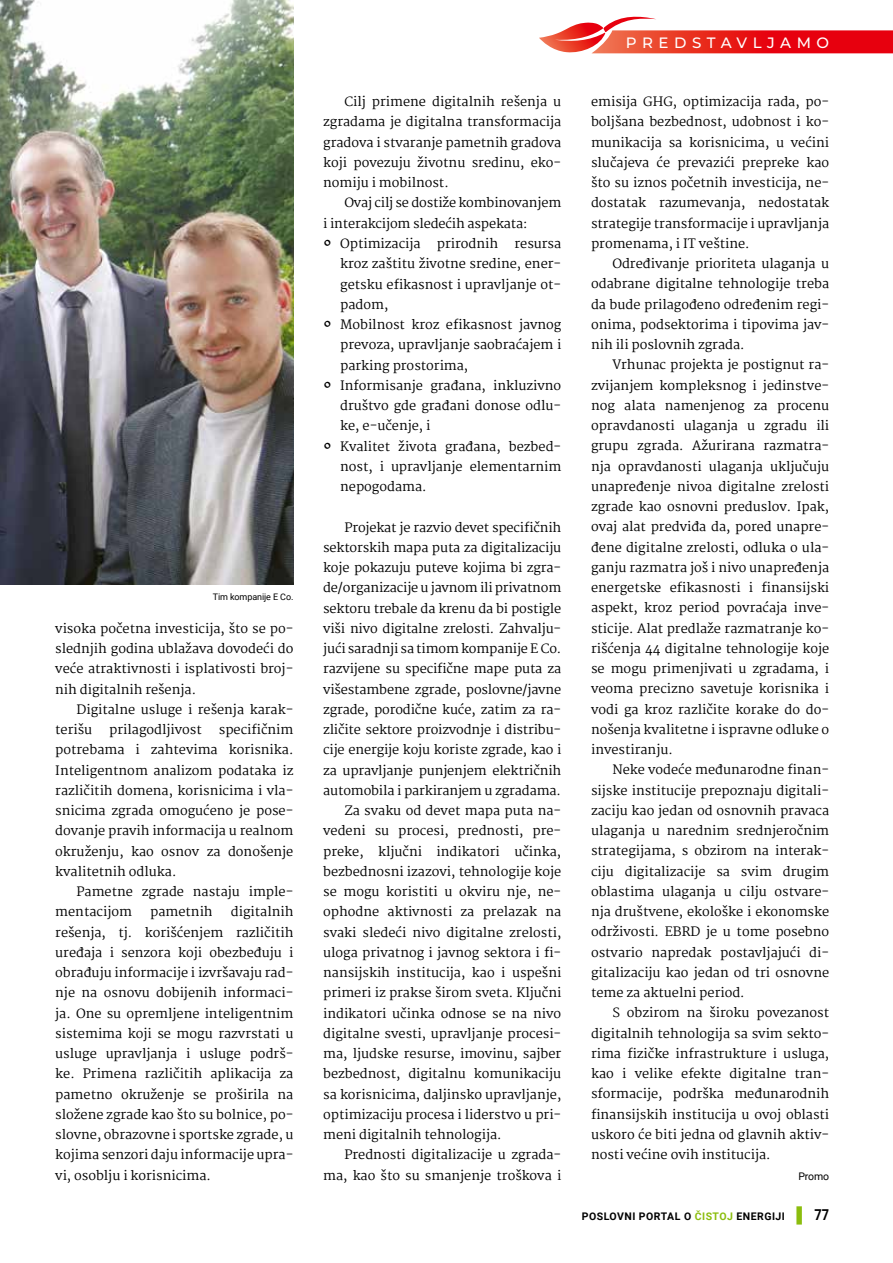
<style>
.page{position:relative;width:893px;height:1263px;background:#fff}
.page>*{position:absolute;margin:0;border:0;box-sizing:border-box;transform-origin:0 0}
.t1{font:500 15px "Montserrat";letter-spacing:.365em;color:#fff}
.t2{font:12.75px/20.2px "Martel";color:#000;text-align:justify}
.t3{font:700 10.5px "Roboto";letter-spacing:.045em;color:#000}
.t4{font:10.5px "Roboto";letter-spacing:-.01em;color:#000}
.t5{font:9px "Roboto";letter-spacing:-.01em;color:#000}
.s1{font-size:19.5px}
.s2{color:#8bbd0d}
.s3{font-family:"Times New Roman";font-size:15px;color:#8bbd0d}
.s4{font-size:15px}
</style>
<div class="page">
<svg style="left:539px;top:16px;width:354px;height:38px"></svg>
<img style="left:0;top:0;width:293px;height:585px">
<p class="t5" style="left:213px;top:590px;width:82px">Tim kompanije E Co.</p>
<p class="t2" style="left:55px;top:618px;width:240px">visoka početna investicija, što se po&shy;slednjih godina ublažava dovodeći do veće atraktivnosti i isplativosti broj&shy;nih digitalnih rešenja.</p>
<p class="t2" style="left:55px;top:699px;width:240px;text-indent:21px">Digitalne usluge i rešenja karak&shy;terišu</p>
<p class="t2" style="left:55px;top:720px;width:240px;text-indent:164px">specifičnim potrebama i zahtevima korisnika.<br>Inteligentnom analizom podataka iz različitih domena, korisnicima i vla&shy;snicima zgrada omogućeno je pose&shy;dovanje pravih informacija u realnom okruženju, kao osnov za donošenje kvalitetnih odluka.</p>
<p class="t2" style="left:55px;top:881px;width:240px;text-indent:21px">Pametne zgrade nastaju imple&shy;mentacijom</p>
<p class="t2" style="left:109px;top:720px;width:94px">prilagodljivost</p>
<p class="t2" style="left:55px;top:902px;width:240px;text-indent:176px">digitalnih rešenja, tj. korišćenjem različitih uređaja i senzora koji obezbeđuju i obrađuju informacije i izvršavaju rad&shy;nje na osnovu dobijenih informaci&shy;ja. One su opremljene inteligentnim sistemima koji se mogu razvrstati u usluge upravljanja i usluge podrš&shy;ke. Primena različitih aplikacija za pametno okruženje se proširila na složene zgrade kao što su bolnice, po&shy;slovne, obrazovne i sportske zgrade, u kojima senzori daju informacije upra&shy;vi, osoblju i korisnicima.</p>
<p class="t2" style="left:150px;top:902px;width:64px">pametnih</p>
<p class="t2" style="left:323px;top:92px;width:240px;text-indent:21px">Cilj primene digitalnih rešenja u zgradama je digitalna transformacija gradova i stvaranje pametnih gradova koji povezuju životnu sredinu, eko&shy;nomiju i mobilnost.</p>
<p class="t2" style="left:323px;top:193px;width:240px;text-align:left;text-indent:21px">Ovaj cilj se dostiže kombinovanjem i interakcijom sledećih aspekata:<br><span class="s1">॰</span> Optimizacija</p>
<p class="t2" style="left:437px;top:234px;width:63px">prirodnih</p>
<p class="t2" style="left:514px;top:234px;width:48px">resursa</p>
<p class="t2" style="left:340px;top:254px;width:223px">kroz zaštitu životne sredine, ener-</p>
<p class="t2" style="left:340px;top:274px;width:223px">getsku efikasnost i upravljanje ot-</p>
<p class="t2" style="left:340px;top:294px;width:50px">padom,</p>
<p class="t2" style="left:323px;top:315px;width:240px"><span class="s1">॰</span> Mobilnost kroz efikasnost javnog</p>
<p class="t2" style="left:340px;top:335px;width:223px">prevoza, upravljanje saobraćajem i</p>
<p class="t2" style="left:340px;top:355px;width:130px">parking prostorima,</p>
<p class="t2" style="left:323px;top:375px;width:240px"><span class="s1">॰</span> Informisanje građana, inkluzivno</p>
<p class="t2" style="left:340px;top:396px;width:223px">društvo gde građani donose odlu-</p>
<p class="t2" style="left:340px;top:416px;width:92px">ke, e-učenje, i</p>
<p class="t2" style="left:323px;top:436px;width:240px"><span class="s1">॰</span> Kvalitet života građana, bezbed-</p>
<p class="t2" style="left:340px;top:456px;width:223px">nost, i upravljanje elementarnim</p>
<p class="t2" style="left:340px;top:477px;width:88px">nepogodama.</p>
<p class="t2" style="left:344px;top:517px;width:218px">Projekat je razvio devet specifičnih</p>
<p class="t2" style="left:323px;top:537px;width:240px">sektorskih mapa puta za digitalizaciju</p>
<p class="t2" style="left:323px;top:558px;width:240px">koje pokazuju puteve kojima bi zgra-</p>
<p class="t2" style="left:323px;top:578px;width:240px">de/organizacije u javnom ili privatnom</p>
<p class="t2" style="left:323px;top:598px;width:240px">sektoru trebale da krenu da bi postigle</p>
<p class="t2" style="left:323px;top:618px;width:240px">viši nivo digitalne zrelosti. Zahvalju-</p>
<p class="t2" style="left:323px;top:638px;width:240px">jući saradnji sa timom kompanije E Co.</p>
<p class="t2" style="left:323px;top:659px;width:240px">razvijene su specifične mape puta za</p>
<p class="t2" style="left:323px;top:679px;width:240px">višestambene zgrade, poslovne/javne</p>
<p class="t2" style="left:323px;top:699px;width:240px">zgrade, porodične kuće, zatim za ra-</p>
<p class="t2" style="left:323px;top:719px;width:240px">zličite sektore proizvodnje i distribu-</p>
<p class="t2" style="left:323px;top:740px;width:240px">cije energije koju koriste zgrade, kao i</p>
<p class="t2" style="left:323px;top:760px;width:240px">za upravljanje punjenjem električnih</p>
<p class="t2" style="left:323px;top:780px;width:239px">automobila i parkiranjem u zgradama.</p>
<p class="t2" style="left:344px;top:800px;width:218px">Za svaku od devet mapa puta na-</p>
<p class="t2" style="left:323px;top:821px;width:240px">vedeni su procesi, prednosti, pre-</p>
<p class="t2" style="left:323px;top:841px;width:240px">preke, ključni indikatori učinka,</p>
<p class="t2" style="left:323px;top:861px;width:240px">bezbednosni izazovi, tehnologije koje</p>
<p class="t2" style="left:323px;top:881px;width:240px">se mogu koristiti u okviru nje, ne-</p>
<p class="t2" style="left:323px;top:902px;width:240px">ophodne aktivnosti za prelazak na</p>
<p class="t2" style="left:323px;top:922px;width:240px">svaki sledeći nivo digitalne zrelosti,</p>
<p class="t2" style="left:323px;top:942px;width:240px">uloga privatnog i javnog sektora i fi-</p>
<p class="t2" style="left:323px;top:962px;width:240px">nansijskih institucija, kao i uspešni</p>
<p class="t2" style="left:323px;top:983px;width:240px">primeri iz prakse širom sveta. Ključni</p>
<p class="t2" style="left:323px;top:1003px;width:240px">indikatori učinka odnose se na nivo</p>
<p class="t2" style="left:323px;top:1023px;width:240px">digitalne svesti, upravljanje procesi-</p>
<p class="t2" style="left:323px;top:1043px;width:240px">ma, ljudske resurse, imovinu, sajber</p>
<p class="t2" style="left:323px;top:1064px;width:240px">bezbednost, digitalnu komunikaciju</p>
<p class="t2" style="left:323px;top:1084px;width:240px">sa korisnicima, daljinsko upravljanje,</p>
<p class="t2" style="left:323px;top:1104px;width:240px">optimizaciju procesa i liderstvo u pri-</p>
<p class="t2" style="left:323px;top:1124px;width:180px">meni digitalnih tehnologija.</p>
<p class="t2" style="left:344px;top:1145px;width:218px">Prednosti digitalizacije u zgrada-</p>
<p class="t2" style="left:323px;top:1165px;width:240px">ma, kao što su smanjenje troškova i</p>
<p class="t1" style="left:626px;top:32px;width:205px">PREDSTAVLJAMO</p>
<p class="t2" style="left:591px;top:92px;width:240px">emisija GHG, optimizacija rada, po&shy;boljšana bezbednost, udobnost i ko&shy;munikacija sa korisnicima, u većini slučajeva će prevazići prepreke kao što su iznos početnih investicija, ne&shy;dostatak razumevanja, nedostatak strategije transformacije i upravljanja promenama, i IT veštine.</p>
<p class="t2" style="left:591px;top:254px;width:240px;text-indent:21px">Određivanje prioriteta ulaganja u odabrane digitalne tehnologije treba da bude prilagođeno određenim regi&shy;onima, podsektorima i tipovima jav&shy;nih ili poslovnih zgrada.</p>
<p class="t2" style="left:591px;top:355px;width:240px;text-indent:21px">Vrhunac projekta je postignut ra&shy;zvijanjem kompleksnog i jedinstve&shy;nog alata namenjenog za procenu opravdanosti ulaganja u zgradu ili grupu zgrada. Ažurirana razmatra&shy;nja opravdanosti ulaganja uključuju unapređenje nivoa digitalne zrelosti zgrade kao osnovni preduslov. Ipak, ovaj alat predviđa da, pored unapre&shy;đene digitalne zrelosti, odluka o ula&shy;ganju razmatra još i nivo unapređenja energetske efikasnosti i finansijski aspekt, kroz period povraćaja inve&shy;sticije. Alat predlaže razmatranje ko&shy;rišćenja 44 digitalne tehnologije koje se mogu primenjivati u zgradama, i veoma precizno savetuje korisnika i vodi ga kroz različite korake do do&shy;nošenja kvalitetne i ispravne odluke o investiranju.</p>
<p class="t2" style="left:591px;top:760px;width:240px;text-indent:21px">Neke vodeće međunarodne finan&shy;sijske institucije prepoznaju digitali&shy;zaciju kao jedan od osnovnih pravaca ulaganja u narednim srednjeročnim strategijama, s obzirom na interak&shy;ciju digitalizacije sa svim drugim oblastima ulaganja u cilju ostvare&shy;nja društvene, ekološke i ekonomske održivosti. EBRD je u tome posebno ostvario napredak postavljajući di&shy;gitalizaciju kao jedan od tri osnovne teme za aktuelni period.</p>
<p class="t2" style="left:591px;top:1003px;width:240px;text-indent:21px">S obzirom na široku povezanost digitalnih tehnologija sa svim sekto&shy;rima fizičke infrastrukture i usluga, kao i velike efekte digitalne tran&shy;sformacije, podrška međunarodnih finansijskih institucija u ovoj oblasti uskoro će biti jedna od glavnih aktiv&shy;nosti većine ovih institucija.</p>
<p class="t4" style="left:798px;top:1168px;width:32px">Promo</p>
<p class="t3" style="left:582px;top:1209px;width:249px">POSLOVNI PORTAL O <span class="s2">ČISTOJ</span> ENERGIJI <span class="s3">▌</span> <span class="s4">77</span></p>
</div>
